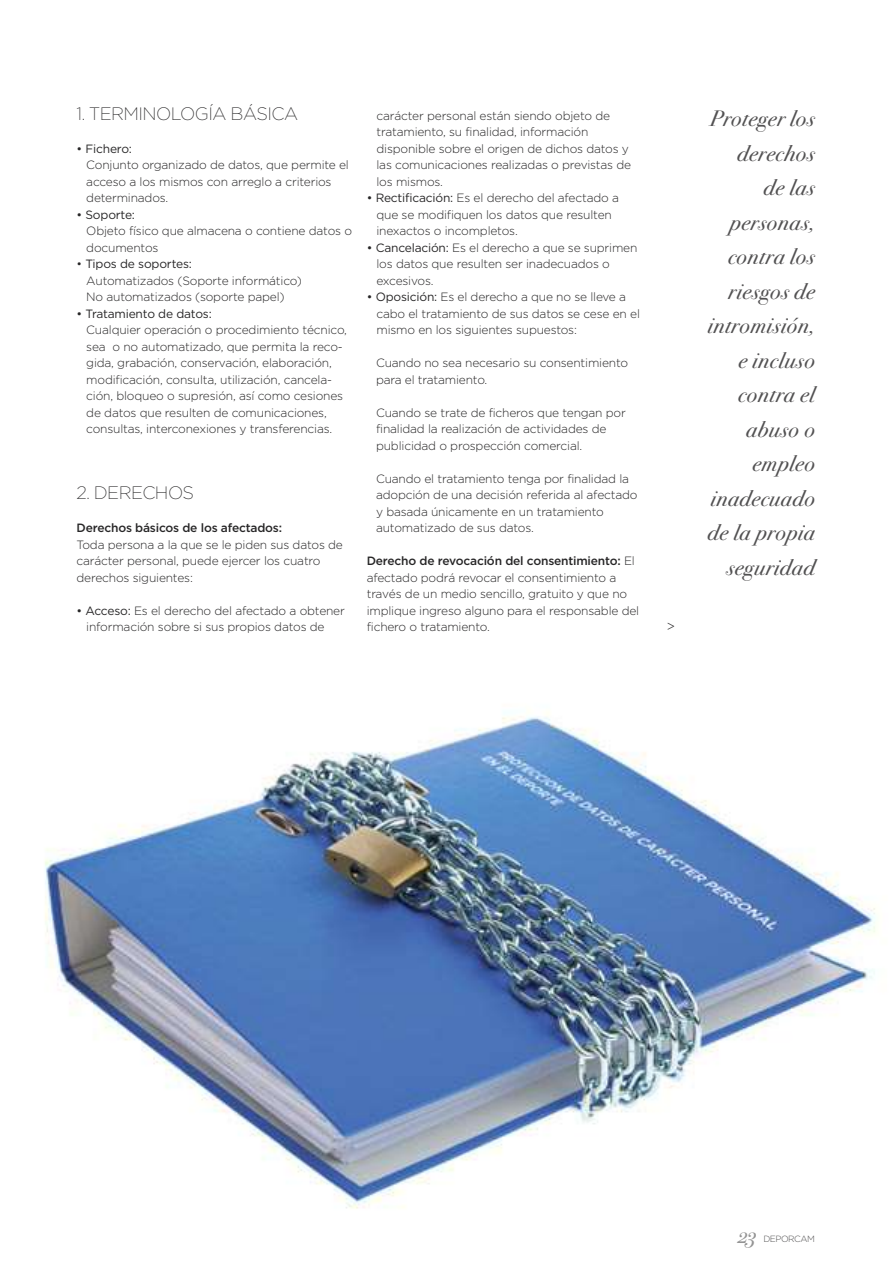
<style>
.page{position:relative;width:893px;height:1263px;background:#fff}
.page>*{position:absolute;margin:0;border:0;box-sizing:border-box;transform-origin:0 0}
.t1{font:24.6px "Bodoni Svty Two OSITCTT Book It";color:#939393}
.t2{font:22.5px/34.5px "Bodoni Svty Two OSITCTT Book It";letter-spacing:.025em;color:#525152;text-align:right}
.t3{font:200 18px "Gotham";letter-spacing:-.03em;color:#272627}
.t4{font:300 13.5px "Gotham";color:#272627}
.t5{font:300 12px/16.5px "Gotham";letter-spacing:-.015em;color:#272627}
.t6{font:12px "Gotham";letter-spacing:-.015em;color:#272627}
.t7{font:500 12px "Gotham";letter-spacing:-.015em;color:#272627}
.t8{font:300 9px "Gotham";letter-spacing:-.05em;color:#525152}
.s1{font-weight:400}
.s2{font-weight:500}
</style>
<div class="page">
<img style="left:45px;top:712px;width:831px;height:497px">
<h3 class="t3" style="left:77px;top:107px;width:223px">1. TERMINOLOGÍA BÁSICA</h3>
<p class="t6" style="left:77px;top:144px;width:57px">• Fichero:</p>
<p class="t5" style="left:86px;top:158px;width:264px">Conjunto organizado de datos, que permite el acceso a los mismos con arreglo a criterios determinados.</p>
<p class="t6" style="left:77px;top:210px;width:60px">• Soporte:</p>
<p class="t5" style="left:86px;top:224px;width:267px">Objeto físico que almacena o contiene datos o documentos</p>
<p class="t5" style="left:86px;top:257px;width:217px;text-indent:-10px">• <span class="s1">Tipos de soportes:<br></span>Automatizados (Soporte informático)<br>No automatizados (soporte papel)</p>
<p class="t6" style="left:77px;top:309px;width:137px">• Tratamiento de datos:</p>
<p class="t5" style="left:86px;top:323px;width:262px">Cualquier operación o procedimiento técnico, sea o no automatizado, que permita la reco&shy;gida, grabación, conservación, elaboración, modificación, consulta, utilización, cancela&shy;ción, bloqueo o supresión, así como cesiones de datos que resulten de comunicaciones, consultas, interconexiones y transferencias.</p>
<h3 class="t3" style="left:77px;top:486px;width:119px">2. DERECHOS</h3>
<p class="t7" style="left:77px;top:524px;width:207px">Derechos básicos de los afectados:</p>
<p class="t5" style="left:77px;top:537px;width:268px">Toda persona a la que se le piden sus datos de carácter personal, puede ejercer los cuatro derechos siguientes:</p>
<p class="t5" style="left:86px;top:603px;width:260px;text-indent:-10px"><span class="s1">• Acceso:</span> Es el derecho del afectado a obtener información sobre si sus propios datos de</p>
<p class="t5" style="left:376px;top:108px;width:256px">carácter personal están siendo objeto de tratamiento, su finalidad, información disponible sobre el origen de dichos datos y las comunicaciones realizadas o previstas de los mismos.</p>
<p class="t5" style="left:376px;top:191px;width:244px;text-indent:-10px"><span class="s1">• Rectificación:</span> Es el derecho del afectado a que se modifiquen los datos que resulten inexactos o incompletos.</p>
<p class="t5" style="left:376px;top:240px;width:262px;text-indent:-10px"><span class="s1">• Cancelación:</span> Es el derecho a que se suprimen los datos que resulten ser inadecuados o excesivos.</p>
<p class="t5" style="left:376px;top:290px;width:265px;text-indent:-10px"><span class="s1">• Oposición:</span> Es el derecho a que no se lleve a cabo el tratamiento de sus datos se cese en el mismo en los siguientes supuestos:</p>
<p class="t5" style="left:376px;top:356px;width:254px">Cuando no sea necesario su consentimiento para el tratamiento.</p>
<p class="t5" style="left:376px;top:405px;width:251px">Cuando se trate de ficheros que tengan por finalidad la realización de actividades de publicidad o prospección comercial.</p>
<p class="t5" style="left:376px;top:471px;width:263px">Cuando el tratamiento tenga por finalidad la adopción de una decisión referida al afectado y basada únicamente en un tratamiento automatizado de sus datos.</p>
<p class="t5" style="left:367px;top:554px;width:274px"><span class="s2">Derecho de revocación del consentimiento:</span> El afectado podrá revocar el consentimiento a través de un medio sencillo, gratuito y que no implique ingreso alguno para el responsable del fichero o tratamiento.</p>
<p class="t4" style="left:666px;top:621px;width:10px">&gt;</p>
<h2 class="t2" style="left:707px;top:104px;width:109px">Proteger los derechos<br>de las personas, contra los riesgos de intromisión, e incluso contra el abuso o empleo inadecuado de la propia seguridad</h2>
<h1 class="t1" style="left:738px;top:1225px;width:20px">23</h1>
<p class="t8" style="left:763px;top:1235px;width:53px">DEPORCAM</p>
</div>
